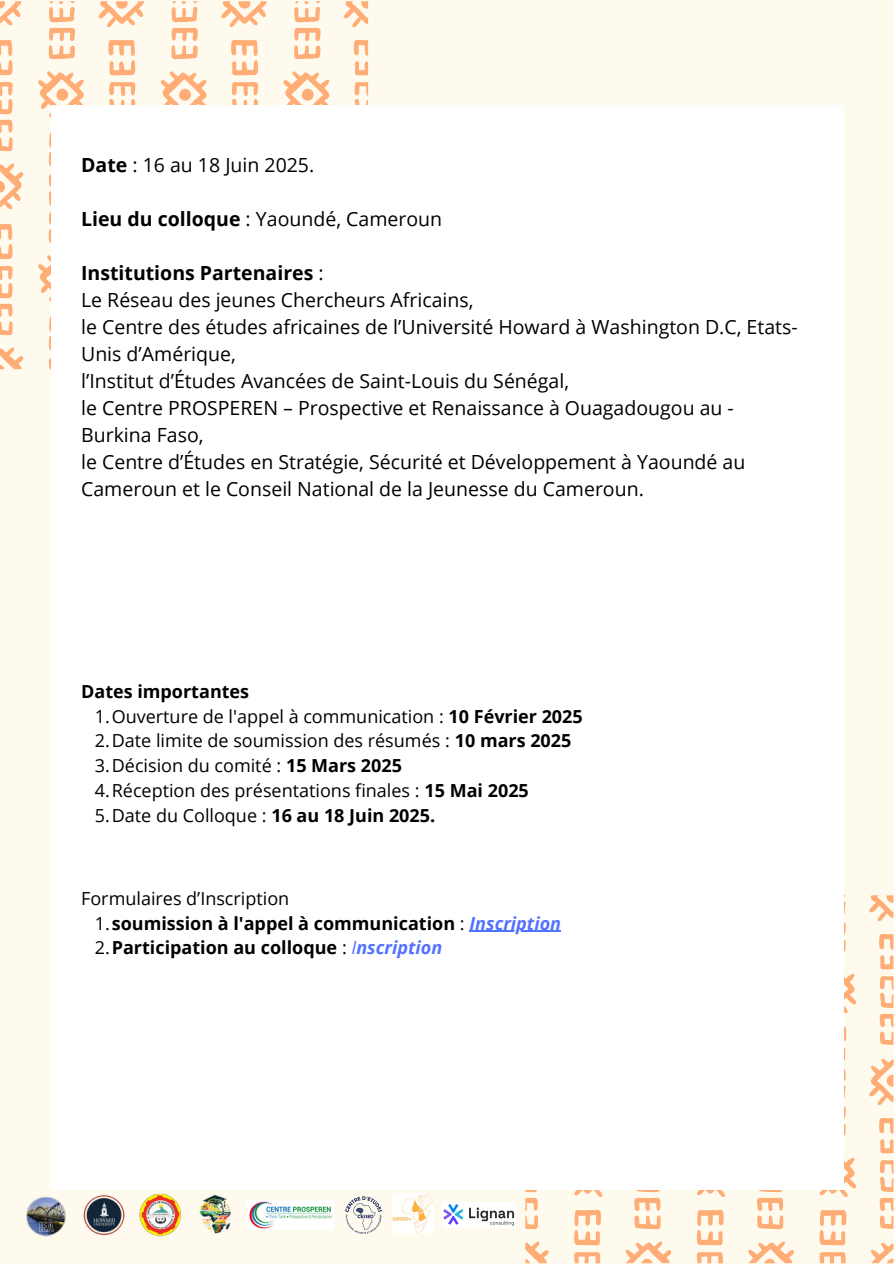
<style>
.page{position:relative;width:894px;height:1264px;background:#fff}
.page>*{position:absolute;margin:0;border:0;box-sizing:border-box;transform-origin:0 0}
.t1{font:19.5px/27px "Open Sans";color:#000}
.t2{font:700 19.5px "Open Sans";color:#000}
.t3{font:18px "Open Sans";color:#000}
.t4{font:700 18px "Open Sans";color:#000}
.s1{font-weight:700}
.s2{font-weight:400}
.s3{font-style:italic;color:#5271ff}
.s4{font-weight:400;font-style:italic;color:#5271ff}
</style>
<div class="page">
<div style="left:0;top:0;width:893px;height:1263px;background:#fffaee"></div>
<svg style="left:525px;top:895px;width:368px;height:368px"></svg>
<svg style="left:0;top:1px;width:368px;height:368px"></svg>
<div style="left:51px;top:105px;width:792px;height:1084px;background:#fff"></div>
<hr style="left:469px;top:930px;width:92px;height:1px;background:#5271ff">
<img style="left:26px;top:1196px;width:40px;height:41px">
<img style="left:190px;top:1189px;width:50px;height:45px">
<img style="left:83px;top:1195px;width:42px;height:41px">
<img style="left:139px;top:1193px;width:43px;height:44px">
<img style="left:247px;top:1200px;width:86px;height:29px">
<img style="left:345px;top:1196px;width:37px;height:38px">
<img style="left:392px;top:1193px;width:40px;height:39px">
<img style="left:442px;top:1202px;width:74px;height:25px">
<p class="t1" style="left:81px;top:151px;width:234px"><span class="s1">Date</span> : 16 au 18 Juin 2025.</p>
<p class="t1" style="left:81px;top:205px;width:362px"><span class="s1">Lieu du colloque</span> : Yaoundé, Cameroun</p>
<p class="t2" style="left:81px;top:259px;width:244px">Institutions Partenaires <span class="s2">:</span></p>
<p class="t1" style="left:81px;top:286px;width:394px">Le Réseau des jeunes Chercheurs Africains,</p>
<p class="t1" style="left:81px;top:313px;width:717px">le Centre des études africaines de l’Université Howard à Washington D.C, Etats-<br>Unis d’Amérique,</p>
<p class="t1" style="left:81px;top:367px;width:489px">l’Institut d’Études Avancées de Saint-Louis du Sénégal,</p>
<p class="t1" style="left:81px;top:394px;width:654px">le Centre PROSPEREN – Prospective et Renaissance à Ouagadougou au -<br>Burkina Faso,</p>
<p class="t1" style="left:81px;top:448px;width:665px">le Centre d’Études en Stratégie, Sécurité et Développement à Yaoundé au<br>Cameroun et le Conseil National de la Jeunesse du Cameroun.</p>
<p class="t4" style="left:81px;top:678px;width:169px">Dates importantes</p>
<h1 class="t3" style="left:95px;top:703px;width:489px">1.Ouverture de l'appel à communication : <span class="s1">10 Février 2025</span></h1>
<p class="t3" style="left:95px;top:728px;width:478px">2.Date limite de soumission des résumés : <span class="s1">10 mars 2025</span></p>
<p class="t3" style="left:95px;top:752px;width:308px">3.Décision du comité : <span class="s1">15 Mars 2025</span></p>
<p class="t3" style="left:95px;top:777px;width:435px">4.Réception des présentations finales : <span class="s1">15 Mai 2025</span></p>
<p class="t3" style="left:95px;top:802px;width:342px">5.Date du Colloque : <span class="s1">16 au 18 Juin 2025.</span></p>
<p class="t3" style="left:81px;top:885px;width:209px">Formulaires d’Inscription</p>
<p class="t4" style="left:95px;top:910px;width:467px"><span class="s2">1.</span>soumission à l'appel à communication <span class="s2">:</span> <span class="s3">Inscription</span></p>
<p class="t4" style="left:95px;top:935px;width:349px"><span class="s2">2.</span>Participation au colloque <span class="s2">:</span> <span class="s4">I</span><span class="s3">nscription</span></p>
</div>
